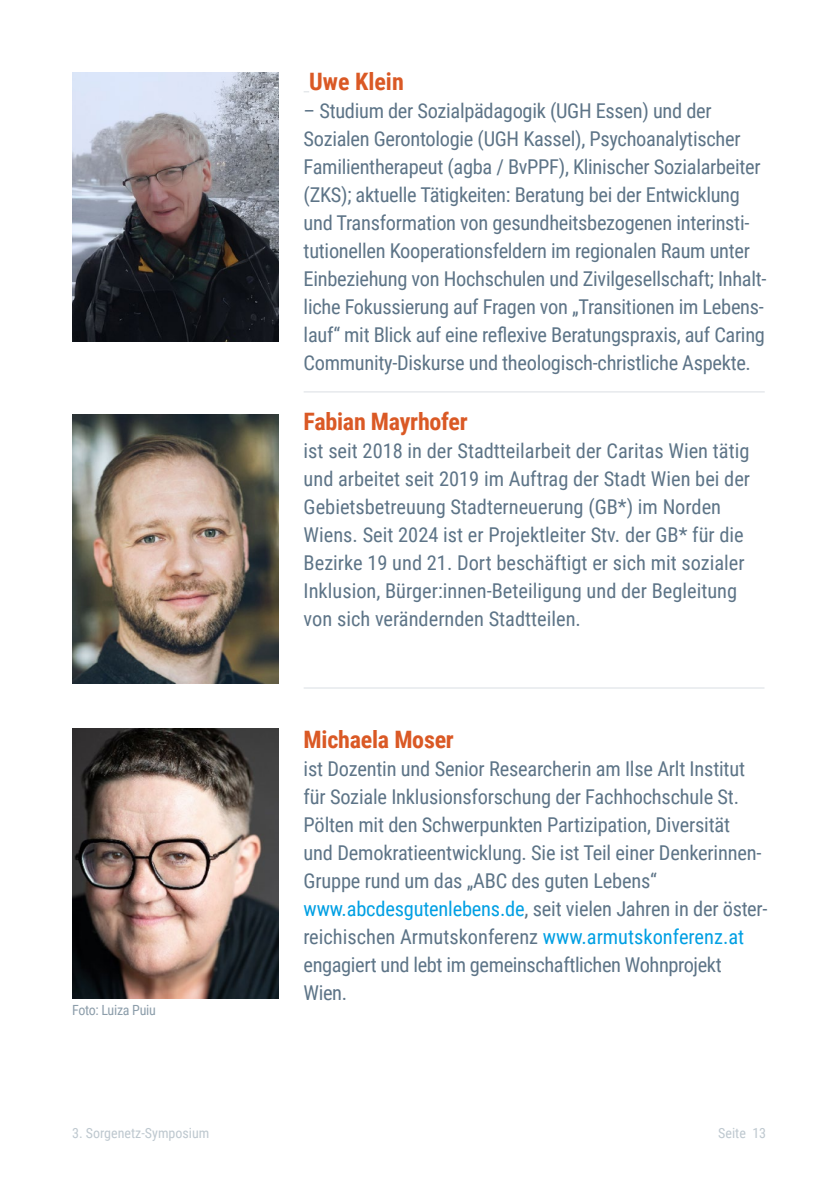
<style>
.page{position:relative;width:840px;height:1191px;background:#fff}
.page>*{position:absolute;margin:0;border:0;box-sizing:border-box;transform-origin:0 0}
.t1{font:700 24px "Roboto Condensed";letter-spacing:-.01em;color:#da5925}
.t2{font:20.4px/28px "Roboto Condensed";letter-spacing:-.01em;color:#5d7487}
.t3{font:14px "Roboto Condensed";color:#bec8cf}
.t4{font:14px "Roboto Condensed";letter-spacing:-.02em;color:#8d9eab}
.s1{color:#009fe3}
</style>
<div class="page">
<hr style="left:303px;top:391px;width:461px;height:1px;background:#dfe3e7">
<hr style="left:303px;top:687px;width:461px;height:1px;background:#dfe3e7">
<img style="left:72px;top:729px;width:206px;height:269px">
<img style="left:72px;top:72px;width:206px;height:270px">
<img style="left:72px;top:414px;width:206px;height:270px">
<p class="t1" style="left:309px;top:65px;width:96px">Uwe Klein</p>
<p class="t2" style="left:303px;top:96px;width:464px">– Studium der Sozialpädagogik (UGH Essen) und der Sozialen Gerontologie (UGH Kassel), Psychoanalytischer Familientherapeut (agba / BvPPF), Klinischer Sozialarbeiter (ZKS); aktuelle Tätigkeiten: Beratung bei der Entwicklung und Transformation von gesundheitsbezogenen interinsti&shy;tutionellen Kooperationsfeldern im regionalen Raum unter Einbeziehung von Hochschulen und Zivilgesellschaft; Inhalt&shy;liche Fokussierung auf Fragen von „Transitionen im Lebens&shy;lauf“ mit Blick auf eine reflexive Beratungspraxis, auf Caring Community-Diskurse und theologisch-christliche Aspekte.</p>
<p class="t1" style="left:303px;top:405px;width:166px">Fabian Mayrhofer</p>
<p class="t2" style="left:303px;top:436px;width:447px">ist seit 2018 in der Stadtteilarbeit der Caritas Wien tätig und arbeitet seit 2019 im Auftrag der Stadt Wien bei der Gebietsbetreuung Stadterneuerung (GB*) im Norden Wiens. Seit 2024 ist er Projektleiter Stv. der GB* für die Bezirke 19 und 21. Dort beschäftigt er sich mit sozialer Inklusion, Bürger:innen-Beteiligung und der Begleitung von sich verändernden Stadtteilen.</p>
<p class="t4" style="left:72px;top:1000px;width:85px">Foto: Luiza Puiu</p>
<p class="t1" style="left:303px;top:723px;width:152px">Michaela Moser</p>
<p class="t2" style="left:303px;top:754px;width:465px">ist Dozentin und Senior Researcherin am Ilse Arlt Institut für Soziale Inklusionsforschung der Fachhochschule St.<br>Pölten mit den Schwerpunkten Partizipation, Diversität<br>und Demokratieentwicklung. Sie ist Teil einer Denkerinnen-Gruppe rund um das „ABC des guten Lebens“ <span class="s1">www.abcdesgutenlebens.de</span>, seit vielen Jahren in der öster&shy;reichischen Armutskonferenz <span class="s1">www.armutskonferenz.at </span>engagiert und lebt im gemeinschaftlichen Wohnprojekt Wien.</p>
<p class="t3" style="left:72px;top:1123px;width:139px">3. Sorgenetz-Symposium</p>
<p class="t3" style="left:717px;top:1123px;width:49px">Seite 13</p>
</div>
